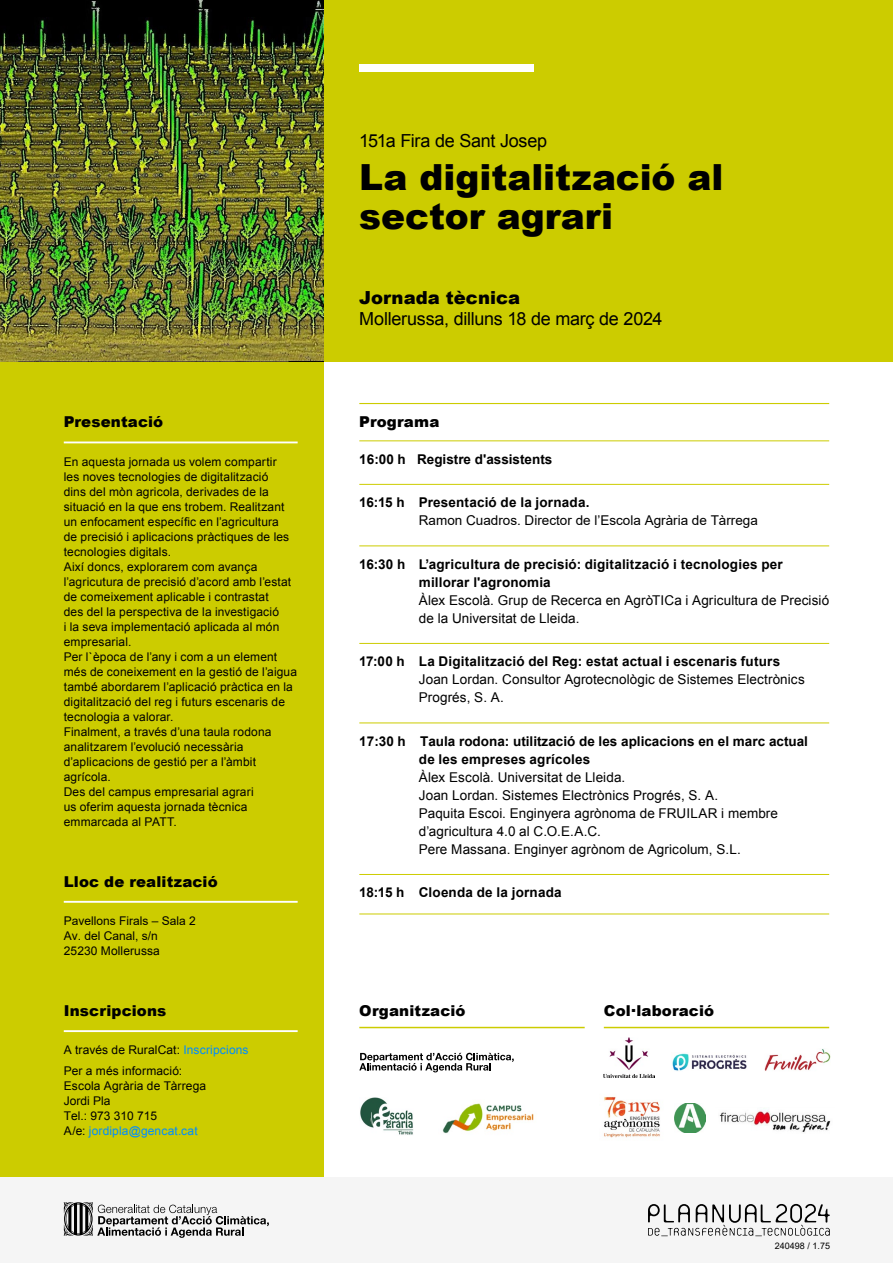
<style>
.page{position:relative;width:893px;height:1263px;background:#fff}
.page>*{position:absolute;margin:0;border:0;box-sizing:border-box;transform-origin:0 0}
.t1{font:900 36px/39px "Arial";color:#000}
.t2{font:18px "Arial";letter-spacing:-.015em;color:#000}
.t3{font:900 18px "Arial";letter-spacing:.005em;color:#000}
.t4{font:900 15px "Arial";letter-spacing:.01em;color:#000}
.P1{font:13.5px/18px "Arial";letter-spacing:.005em;color:#000}
.P1-2{font:700 13.5px "Arial";color:#000}
.P4{font:12px/15px "Arial";letter-spacing:.01em;color:#000}
.t5{font:9px "Arial";color:#000}
.s1{color:#008cff}
.s2{font-weight:700}
</style>
<div class="page">
<div style="left:0;top:361px;width:323px;height:817px;background:#cc0"></div>
<div style="left:323px;top:0;width:570px;height:361px;background:#cc0"></div>
<div style="left:0;top:1178px;width:893px;height:85px;background:#f5f5f5"></div>
<svg style="left:648px;top:1204px;width:182px;height:32px"></svg>
<svg style="left:64px;top:1202px;width:205px;height:36px"></svg>
<div style="left:359px;top:64px;width:175px;height:7px;background:#fff"></div>
<hr style="left:64px;top:441px;width:234px;height:2px;background:#fff">
<hr style="left:64px;top:901px;width:234px;height:2px;background:#fff">
<hr style="left:64px;top:1030px;width:234px;height:2px;background:#fff">
<hr style="left:359px;top:1027px;width:226px;height:1px;background:#cc0">
<hr style="left:604px;top:1027px;width:225px;height:1px;background:#cc0">
<img style="left:0;top:0;width:323px;height:361px">
<svg style="left:359px;top:1053px;width:155px;height:19px"></svg>
<hr style="left:359px;top:403px;width:470px;height:1px;background:#cc0">
<hr style="left:359px;top:440px;width:470px;height:1px;background:#cc0">
<hr style="left:359px;top:484px;width:470px;height:1px;background:#cc0">
<hr style="left:359px;top:545px;width:470px;height:1px;background:#cc0">
<hr style="left:359px;top:643px;width:470px;height:1px;background:#cc0">
<hr style="left:359px;top:722px;width:470px;height:1px;background:#cc0">
<hr style="left:359px;top:874px;width:470px;height:1px;background:#cc0">
<hr style="left:359px;top:913px;width:470px;height:1px;background:#cc0">
<img style="left:719px;top:1108px;width:112px;height:25px">
<img style="left:360px;top:1097px;width:54px;height:38px">
<img style="left:442px;top:1103px;width:92px;height:31px">
<img style="left:603px;top:1037px;width:52px;height:41px">
<img style="left:604px;top:1096px;width:56px;height:42px">
<img style="left:765px;top:1049px;width:65px;height:22px">
<img style="left:672px;top:1053px;width:75px;height:18px">
<img style="left:674px;top:1104px;width:31px;height:29px">
<h6 class="t4" style="left:64px;top:411px;width:101px">Presentació</h6>
<p class="P4" style="left:64px;top:454px;width:227px">En aquesta jornada us volem compartir les noves tecnologies de digitalització dins del mòn agricola, derivades de la situació en la que ens trobem. Realitzant un enfocament específic en l’agricultura de precisió i aplicacions pràctiques de les tecnologies digitals.</p>
<p class="P4" style="left:64px;top:559px;width:229px">Així doncs, explorarem com avança l’agricutura de precisió d’acord amb l’estat de comeixement aplicable i contrastat des del la perspectiva de la investigació<br>i la seva implementació aplicada al món empresarial.</p>
<p class="P4" style="left:64px;top:649px;width:235px">Per l`època de l’any i com a un element més de coneixement en la gestió de l’aigua també abordarem l’aplicació pràctica en la digitalització del reg i futurs escenaris de tecnologia a valorar.</p>
<p class="P4" style="left:64px;top:724px;width:209px">Finalment, a través d’una taula rodona analitzarem l’evolució necessària d’aplicacions de gestió per a l’àmbit agrícola.</p>
<p class="P4" style="left:64px;top:784px;width:191px">Des del campus empresarial agrari us oferim aquesta jornada tècnica emmarcada al PATT.</p>
<h6 class="t4" style="left:64px;top:870px;width:155px">Lloc de realització</h6>
<p class="P4" style="left:64px;top:913px;width:134px">Pavellons Firals – Sala 2<br>Av. del Canal, s/n<br>25230 Mollerussa</p>
<h6 class="t4" style="left:64px;top:1000px;width:104px">Inscripcions</h6>
<p class="P4" style="left:64px;top:1043px;width:186px">A través de RuralCat: <span class="s1">Inscripcions</span></p>
<p class="P4" style="left:64px;top:1064px;width:144px">Per a més informació:<br>Escola Agrària de Tàrrega<br>Jordi Pla<br>Tel.: 973 310 715<br>A/e: <span class="s1">jordipla@gencat.cat</span></p>
<h1 class="t2" style="left:359px;top:129px;width:189px">151a Fira de Sant Josep</h1>
<h1 class="t1" style="left:359px;top:157px;width:366px">La digitalització al sector agrari</h1>
<h2 class="t3" style="left:359px;top:285px;width:162px">Jornada tècnica</h2>
<h3 class="t2" style="left:359px;top:307px;width:305px">Mollerussa, dilluns 18 de març de 2024</h3>
<h4 class="t4" style="left:359px;top:411px;width:82px">Programa</h4>
<p class="P1-2" style="left:359px;top:450px;width:195px">16:00 h Registre d'assistents</p>
<p class="P1" style="left:419px;top:493px;width:341px;text-indent:-60px"><span class="s2">16:15 h Presentació de la jornada.<br></span>Ramon Cuadros. Director de l’Escola Agrària de Tàrrega</p>
<p class="P1" style="left:419px;top:555px;width:412px;text-indent:-60px"><span class="s2">16:30 h L’agricultura de precisió: digitalització i tecnologies per millorar l'agronomia<br></span>Àlex Escolà. Grup de Recerca en AgròTICa i Agricultura de Precisió de la Universitat de Lleida.</p>
<p class="P1" style="left:419px;top:652px;width:387px;text-indent:-60px"><span class="s2">17:00 h La Digitalització del Reg: estat actual i escenaris futurs<br></span>Joan Lordan. Consultor Agrotecnològic de Sistemes Electrònics<br>Progrés, S. A.</p>
<p class="P1" style="left:419px;top:732px;width:391px;text-indent:-60px"><span class="s2">17:30 h Taula rodona: utilització de les aplicacions en el marc actual de les empreses agrícoles<br></span>Àlex Escolà. Universitat de Lleida.<br>Joan Lordan. Sistemes Electrònics Progrés, S. A.<br>Paquita Escoi. Enginyera agrònoma de FRUILAR i membre d’agricultura 4.0 al C.O.E.A.C.<br>Pere Massana. Enginyer agrònom de Agricolum, S.L.</p>
<p class="P1-2" style="left:359px;top:883px;width:204px">18:15 h Cloenda de la jornada</p>
<h5 class="t4" style="left:359px;top:1000px;width:108px">Organització</h5>
<p class="t4" style="left:604px;top:1000px;width:112px">Col·laboració</p>
<p class="t5" style="left:775px;top:1240px;width:57px">240498 / 1.75</p>
</div>
